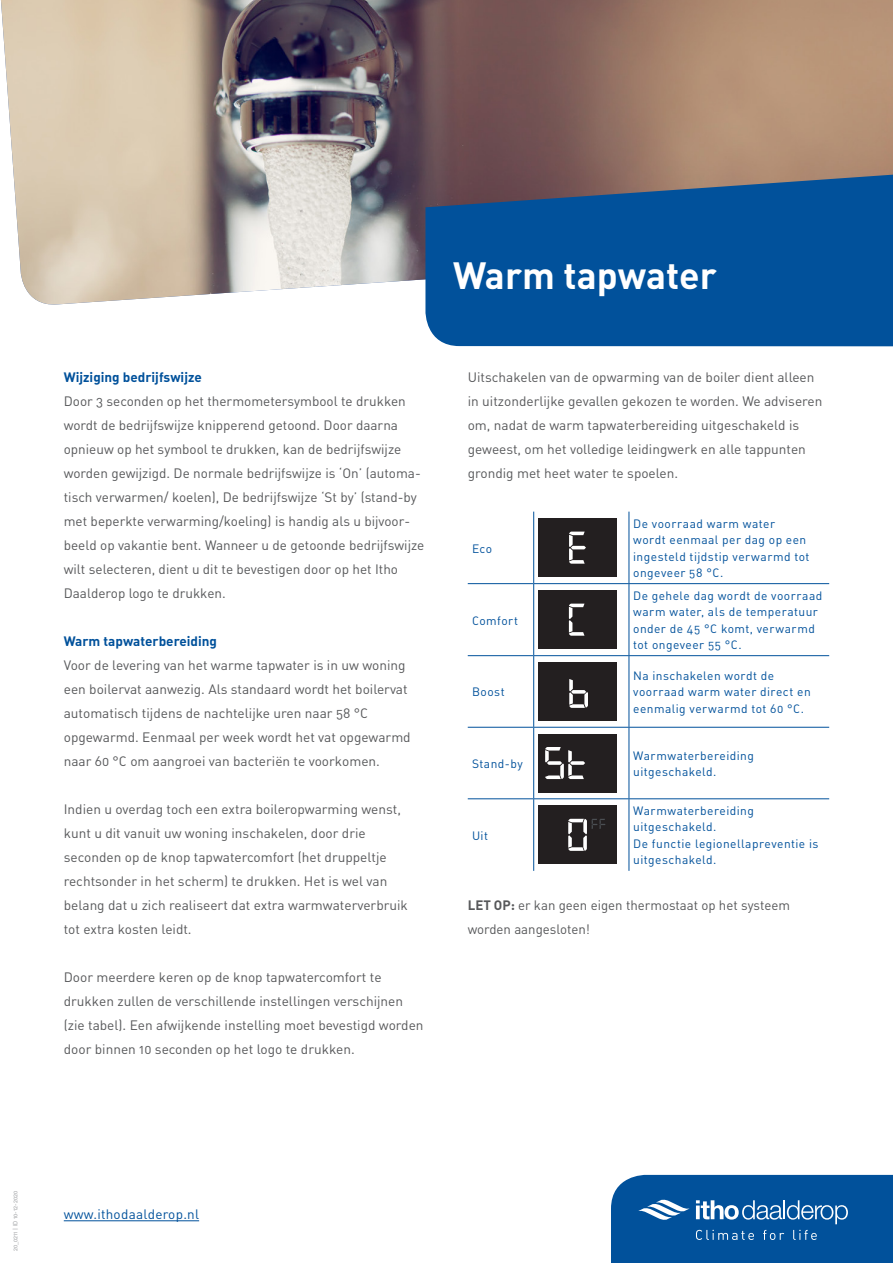
<style>
.page{position:relative;width:893px;height:1263px;background:#fff}
.page>*{position:absolute;margin:0;border:0;box-sizing:border-box;transform-origin:0 0}
.t1{font:37.5px "DIN Bold Alternate";color:#fff}
.t2{font:13.5px/24px "DIN Regular Alternate";color:#57585a}
.t3{font:13.5px "DIN Bold Alternate";color:#01519b}
.t4{font:13.5px "DIN Regular Alternate";letter-spacing:.02em;color:#01519b}
.t5{font:12px/16.5px "DIN Regular Alternate";letter-spacing:.035em;color:#01519b}
.t6{font:6px "DIN Regular Alternate";color:#939598}
.s1{font-family:"DIN Bold Alternate"}
</style>
<div class="page">
<img style="left:1px;top:0;width:892px;height:305px">
<svg style="left:425px;top:174px;width:468px;height:172px;background:#0e5394"></svg>
<hr style="left:64px;top:1220px;width:135px;height:1px;background:#01519b">
<svg style="left:611px;top:1175px;width:282px;height:88px;background:#135da2"></svg>
<hr style="left:533px;top:512px;width:1px;height:71px;background:#01519b">
<hr style="left:629px;top:512px;width:1px;height:71px;background:#01519b">
<hr style="left:468px;top:583px;width:66px;height:1px;background:#01519b">
<hr style="left:534px;top:583px;width:95px;height:1px;background:#01519b">
<hr style="left:533px;top:584px;width:1px;height:71px;background:#01519b">
<hr style="left:629px;top:583px;width:200px;height:1px;background:#01519b">
<hr style="left:629px;top:584px;width:1px;height:71px;background:#01519b">
<hr style="left:468px;top:655px;width:66px;height:1px;background:#01519b">
<hr style="left:534px;top:655px;width:95px;height:1px;background:#01519b">
<hr style="left:533px;top:656px;width:1px;height:71px;background:#01519b">
<hr style="left:629px;top:655px;width:200px;height:1px;background:#01519b">
<hr style="left:629px;top:656px;width:1px;height:71px;background:#01519b">
<hr style="left:468px;top:727px;width:66px;height:1px;background:#01519b">
<hr style="left:534px;top:727px;width:95px;height:1px;background:#01519b">
<hr style="left:533px;top:728px;width:1px;height:70px;background:#01519b">
<hr style="left:629px;top:727px;width:200px;height:1px;background:#01519b">
<hr style="left:629px;top:728px;width:1px;height:70px;background:#01519b">
<hr style="left:468px;top:798px;width:66px;height:1px;background:#01519b">
<hr style="left:534px;top:798px;width:95px;height:1px;background:#01519b">
<hr style="left:533px;top:799px;width:1px;height:72px;background:#01519b">
<hr style="left:629px;top:798px;width:200px;height:1px;background:#01519b">
<hr style="left:629px;top:799px;width:1px;height:72px;background:#01519b">
<div style="left:538px;top:518px;width:78px;height:59px;background:#231f20"></div>
<svg style="left:569px;top:532px;width:17px;height:32px"></svg>
<div style="left:538px;top:590px;width:78px;height:59px;background:#231f20"></div>
<svg style="left:569px;top:604px;width:15px;height:32px"></svg>
<div style="left:538px;top:662px;width:78px;height:59px;background:#231f20"></div>
<svg style="left:569px;top:679px;width:19px;height:29px"></svg>
<div style="left:538px;top:734px;width:78px;height:58px;background:#231f20"></div>
<svg style="left:545px;top:747px;width:40px;height:32px"></svg>
<div style="left:538px;top:805px;width:78px;height:59px;background:#231f20"></div>
<svg style="left:568px;top:819px;width:37px;height:32px"></svg>
<h1 class="t1" style="left:453px;top:251px;width:265px">Warm tapwater</h1>
<p class="t3" style="left:64px;top:368px;width:140px">Wijziging bedrijfswijze</p>
<p class="t2" style="left:64px;top:389px;width:362px">Door 3 seconden op het thermometersymbool te drukken wordt de bedrijfswijze knipperend getoond. Door daarna opnieuw op het symbool te drukken, kan de bedrijfswijze worden gewijzigd. De normale bedrijfswijze is ‘On’ (automa&shy;tisch verwarmen/ koelen), De bedrijfswijze ‘St by’ (stand-by met beperkte verwarming/koeling) is handig als u bijvoor&shy;beeld op vakantie bent. Wanneer u de getoonde bedrijfswijze wilt selecteren, dient u dit te bevestigen door op het Itho Daalderop logo te drukken.</p>
<p class="t3" style="left:64px;top:632px;width:155px">Warm tapwaterbereiding</p>
<p class="t2" style="left:64px;top:653px;width:348px">Voor de levering van het warme tapwater is in uw woning een boilervat aanwezig. Als standaard wordt het boilervat automatisch tijdens de nachtelijke uren naar 58 °C opgewarmd. Eenmaal per week wordt het vat opgewarmd naar 60 °C om aangroei van bacteriën te voorkomen.</p>
<p class="t2" style="left:64px;top:797px;width:346px">Indien u overdag toch een extra boileropwarming wenst, kunt u dit vanuit uw woning inschakelen, door drie seconden op de knop tapwatercomfort (het druppeltje rechtsonder in het scherm) te drukken. Het is wel van belang dat u zich realiseert dat extra warmwaterverbruik tot extra kosten leidt.</p>
<p class="t2" style="left:64px;top:965px;width:361px">Door meerdere keren op de knop tapwatercomfort te drukken zullen de verschillende instellingen verschijnen (zie tabel). Een afwijkende instelling moet bevestigd worden door binnen 10 seconden op het logo te drukken.</p>
<p class="t2" style="left:468px;top:364px;width:356px">Uitschakelen van de opwarming van de boiler dient alleen in uitzonderlijke gevallen gekozen te worden. We adviseren om, nadat de warm tapwaterbereiding uitgeschakeld is geweest, om het volledige leidingwerk en alle tappunten grondig met heet water te spoelen.</p>
<p class="t5" style="left:472px;top:540px;width:22px">Eco</p>
<p class="t5" style="left:472px;top:612px;width:48px">Comfort</p>
<p class="t5" style="left:472px;top:683px;width:34px">Boost</p>
<p class="t5" style="left:633px;top:515px;width:178px">De voorraad warm water wordt eenmaal per dag op een ingesteld tijdstip verwarmd tot ongeveer 58 °C.</p>
<p class="t5" style="left:633px;top:587px;width:191px">De gehele dag wordt de voorraad warm water, als de temperatuur onder de 45 °C komt, verwarmd tot ongeveer 55 °C.</p>
<p class="t5" style="left:633px;top:667px;width:179px">Na inschakelen wordt de voorraad warm water direct en eenmalig verwarmd tot 60 °C.</p>
<p class="t5" style="left:472px;top:755px;width:52px">Stand-by</p>
<p class="t5" style="left:633px;top:747px;width:122px">Warmwaterbereiding uitgeschakeld.</p>
<p class="t5" style="left:472px;top:827px;width:18px">Uit</p>
<p class="t5" style="left:633px;top:802px;width:187px">Warmwaterbereiding uitgeschakeld.<br>De functie legionellapreventie is uitgeschakeld.</p>
<p class="t2" style="left:468px;top:892px;width:324px"><span class="s1">LET OP:</span> er kan geen eigen thermostaat op het systeem worden aangesloten!</p>
<p class="t6" style="left:12px;top:1251px;width:62px;rotate:-90deg">20_0211 | ID 10-12-2020</p>
<p class="t4" style="left:64px;top:1206px;width:137px">www.ithodaalderop.nl</p>
</div>
